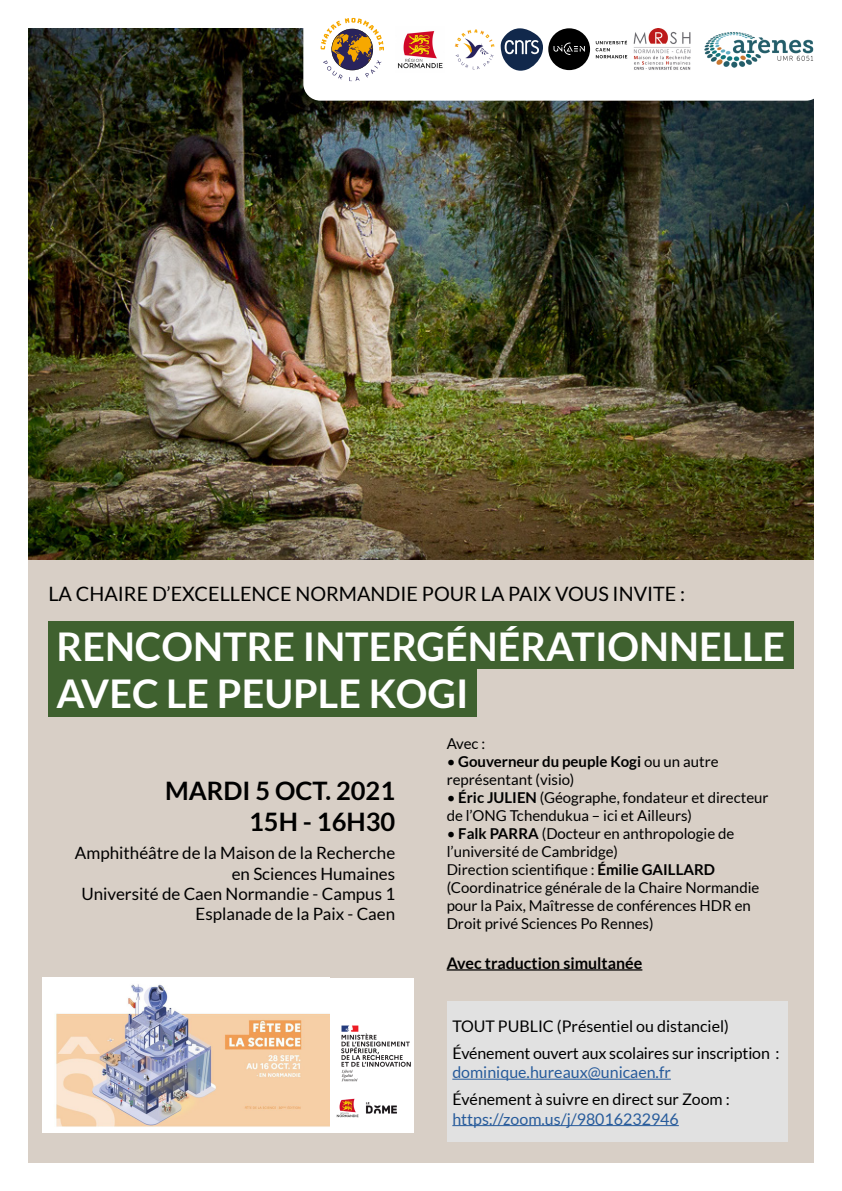
<style>
.page{position:relative;width:842px;height:1191px;background:#fff}
.page>*{position:absolute;margin:0;border:0;box-sizing:border-box;transform-origin:0 0}
.t1{font:700 39.6px "Lato";color:#fff}
.t2{font:700 25.5px/30.5px "Lato";color:#000;text-align:right}
.t3{font:19.8px "Lato";color:#000}
.t4{font:17px/20.4px "Lato";color:#000;text-align:right}
.t5{font:16px/27.2px "Lato";color:#000}
.t6{font:16px "Lato";color:#275b9b}
.t7{font:700 16px "Lato";color:#000}
.t8{font:15px/18.1px "Lato";color:#000}
.s1{font-weight:700}
</style>
<div class="page">
<div style="left:28px;top:484px;width:786px;height:678px;background:#d8cfc6"></div>
<img style="left:28px;top:28px;width:786px;height:531px">
<svg style="left:303px;top:28px;width:511px;height:73px"></svg>
<img style="left:395px;top:28px;width:49px;height:45px">
<img style="left:453px;top:28px;width:42px;height:43px">
<svg style="left:501px;top:28px;width:126px;height:43px"></svg>
<img style="left:632px;top:28px;width:62px;height:43px">
<svg style="left:320px;top:18px;width:64px;height:63px"></svg>
<div style="left:331px;top:29px;width:42px;height:41px;border:1px solid #1d1d1b;border-radius:50%"></div>
<div style="left:447px;top:1001px;width:340px;height:140px;background:#e1e1e1"></div>
<hr style="left:452px;top:1078px;width:219px;height:1px;background:#275b9b">
<hr style="left:452px;top:1125px;width:227px;height:1px;background:#275b9b">
<div style="left:43px;top:977px;width:371px;height:155px;background:#fff"></div>
<img style="left:341px;top:1025px;width:70px;height:57px">
<img style="left:336px;top:1098px;width:61px;height:20px">
<img style="left:56px;top:984px;width:273px;height:143px">
<div style="left:48px;top:668px;width:429px;height:48px;background:#3f612f"></div>
<div style="left:48px;top:621px;width:745px;height:48px;background:#3f612f"></div>
<img style="left:698px;top:28px;width:116px;height:43px">
<hr style="left:447px;top:969px;width:195px;height:1px;background:#000">
<h3 class="t3" style="left:48px;top:583px;width:638px">LA CHAIRE D’EXCELLENCE NORMANDIE POUR LA PAIX VOUS INVITE :</h3>
<h1 class="t1" style="left:56px;top:624px;width:730px">RENCONTRE INTERGÉNÉRATIONNELLE</h1>
<h1 class="t1" style="left:56px;top:671px;width:413px">AVEC LE PEUPLE KOGI</h1>
<h2 class="t2" style="left:165px;top:775px;width:231px">MARDI 5 OCT. 2021<br>15H - 16H30</h2>
<p class="t4" style="left:75px;top:842px;width:322px">Amphithéâtre de la Maison de la Recherche en Sciences Humaines<br>Université de Caen Normandie - Campus 1<br>Esplanade de la Paix - Caen</p>
<p class="t8" style="left:447px;top:734px;width:40px">Avec :</p>
<p class="t8" style="left:447px;top:752px;width:273px">• <span class="s1">Gouverneur du peuple Kogi</span> ou un autre représentant (visio)</p>
<p class="t8" style="left:447px;top:788px;width:323px">• <span class="s1">Éric JULIEN</span> (Géographe, fondateur et directeur de l’ONG Tchendukua – ici et Ailleurs)</p>
<p class="t8" style="left:447px;top:824px;width:314px">• <span class="s1">Falk PARRA</span> (Docteur en anthropologie de l’université de Cambridge)<br>Direction scientifique : <span class="s1">Émilie GAILLARD </span>(Coordinatrice générale de la Chaire Normandie pour la Paix, Maîtresse de conférences HDR en Droit privé Sciences Po Rennes)</p>
<p class="t7" style="left:447px;top:954px;width:197px">Avec traduction simultanée</p>
<p class="t5" style="left:452px;top:1012px;width:329px">TOUT PUBLIC (Présentiel ou distanciel)<br>Événement ouvert aux scolaires sur inscription :</p>
<p class="t6" style="left:452px;top:1063px;width:220px">dominique.hureaux@unicaen.fr</p>
<p class="t5" style="left:452px;top:1085px;width:279px">Événement à suivre en direct sur Zoom :</p>
<p class="t6" style="left:452px;top:1109px;width:228px">https://zoom.us/j/98016232946</p>
</div>
